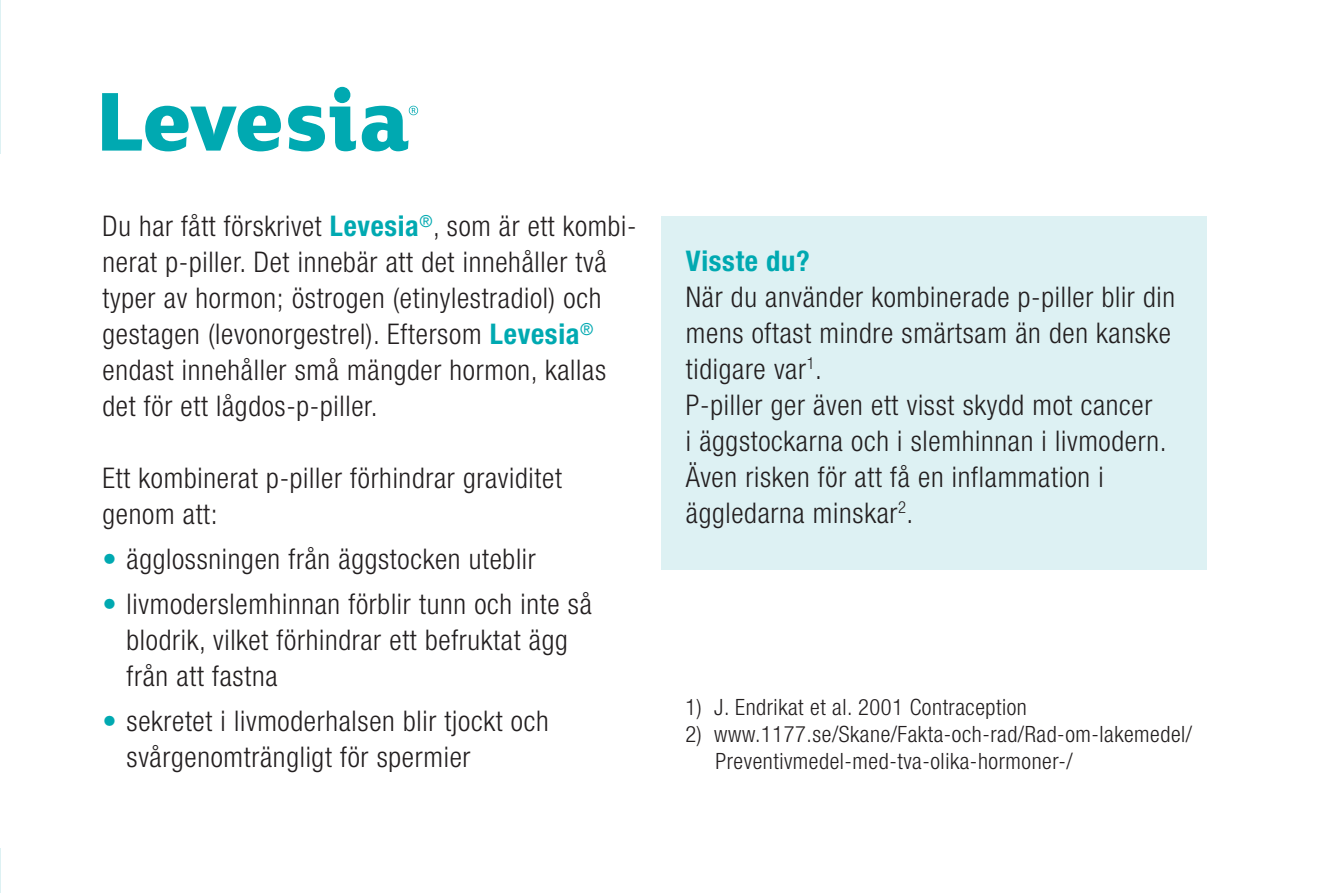
<style>
.page{position:relative;width:1319px;height:893px;background:#fff}
.page>*{position:absolute;margin:0;border:0;box-sizing:border-box;transform-origin:0 0}
.t1{font:300 condensed 28.5px/36px "Helvetica Neue LT Std";letter-spacing:.025em;color:#231f20}
.t2{font:700 condensed 28.5px "Helvetica Neue LT Std";letter-spacing:.025em;color:#00a9b1}
.t3{font:300 condensed 22.5px/27px "Helvetica Neue LT Std";letter-spacing:.025em;color:#231f20}
.s1{font-weight:700;color:#00a9b1}
.s2{color:#00a9b1}
</style>
<div class="page">
<svg style="left:0;top:0;width:1px;height:893px"></svg>
<div style="left:661px;top:216px;width:544px;height:354px;background:#ddf1f3"></div>
<svg style="left:102px;top:93px;width:179px;height:58px"></svg>
<svg style="left:288px;top:87px;width:68px;height:64px"></svg>
<svg style="left:362px;top:106px;width:56px;height:45px"></svg>
<p class="t1" style="left:102px;top:208px;width:535px">Du har fått förskrivet <span class="s1">Levesia</span><sup>®</sup>, som är ett kombi&shy;nerat p-piller. Det innebär att det innehåller två typer av hormon; östrogen (etinylestradiol) och gestagen (levonorgestrel). Eftersom <span class="s1">Levesia</span><sup>® </sup>endast innehåller små mängder hormon, kallas det för ett lågdos-p-piller.</p>
<p class="t1" style="left:102px;top:460px;width:461px">Ett kombinerat p-piller förhindrar graviditet genom att:</p>
<p class="t1" style="left:102px;top:541px;width:435px"><span class="s2">•</span> ägglossningen från äggstocken uteblir</p>
<p class="t1" style="left:126px;top:586px;width:466px;text-indent:-24px"><span class="s2">•</span> livmoderslemhinnan förblir tunn och inte så blodrik, vilket förhindrar ett befruktat ägg från att fastna</p>
<p class="t1" style="left:126px;top:703px;width:423px;text-indent:-24px"><span class="s2">•</span> sekretet i livmoderhalsen blir tjockt och svårgenomträngligt för spermier</p>
<p class="t2" style="left:685px;top:243px;width:126px">Visste du?</p>
<p class="t1" style="left:685px;top:278px;width:490px">När du använder kombinerade p-piller blir din mens oftast mindre smärtsam än den kanske tidigare var<sup>1</sup>.<br>P-piller ger även ett visst skydd mot cancer<br>i äggstockarna och i slemhinnan i livmodern.<br>Även risken för att få en inflammation i äggledarna minskar<sup>2</sup>.</p>
<p class="t3" style="left:685px;top:693px;width:343px">1) J. Endrikat et al. 2001 Contraception</p>
<p class="t3" style="left:715px;top:720px;width:478px;text-indent:-30px">2) www.1177.se/Skane/Fakta-och-rad/Rad-om-lakemedel/<br>Preventivmedel-med-tva-olika-hormoner-/</p>
</div>
